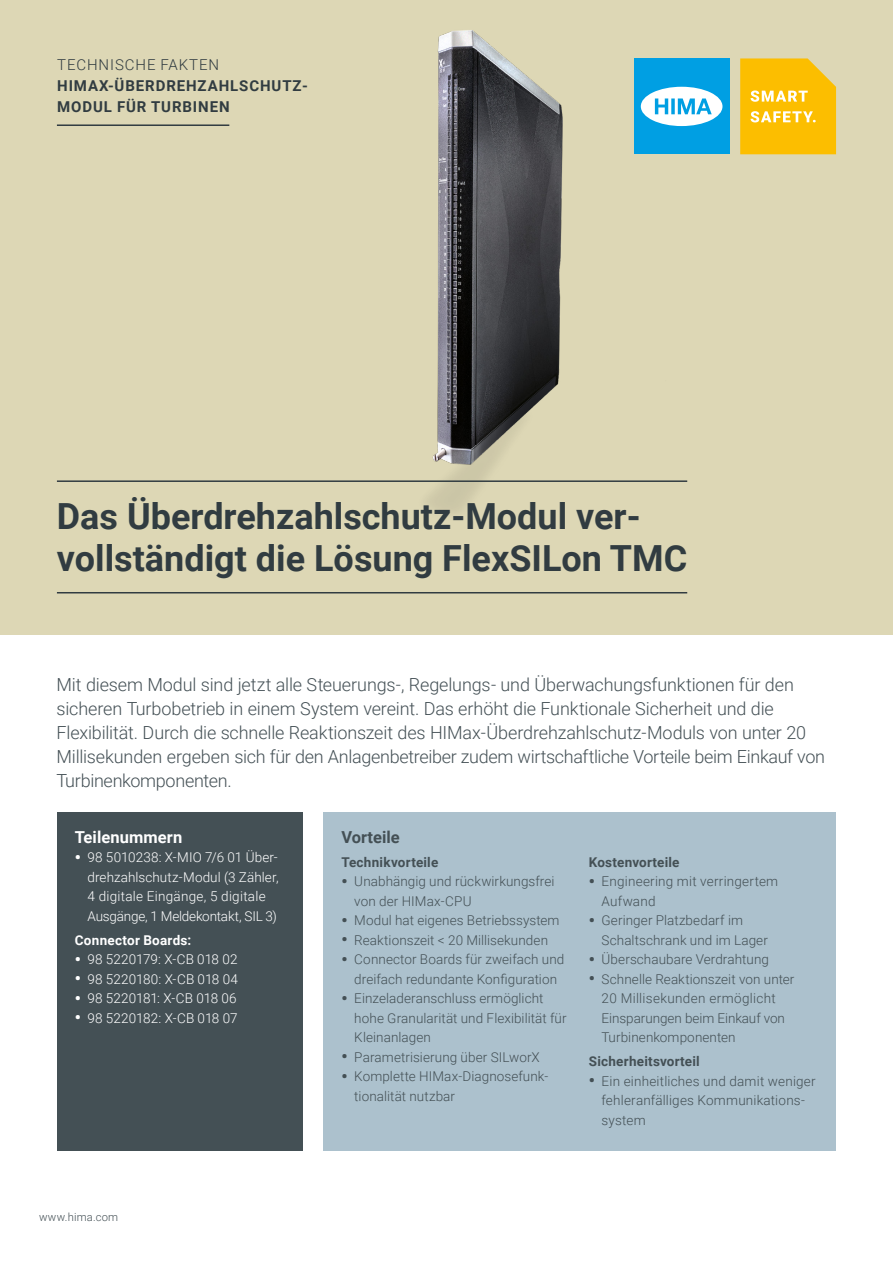
<style>
.page{position:relative;width:893px;height:1263px;background:#fff}
.page>*{position:absolute;margin:0;border:0;box-sizing:border-box;transform-origin:0 0}
.t1{font:700 36px/42px "Roboto";color:#313c41}
.t2{font:300 18px/24px "Roboto";letter-spacing:-.01em;color:#445055}
.t3{font:700 16.5px "Roboto";letter-spacing:.005em;color:#fff}
.t4{font:700 16.5px "Roboto";color:#445055}
.t5{font:700 15px/21px "Roboto";letter-spacing:.06em;color:#313c41}
.t6{font:300 15px "Roboto";letter-spacing:.06em;color:#313c41}
.t7{font:300 13.5px/19.5px "Roboto";letter-spacing:.005em;color:#445055}
.t8{font:300 13.5px/19.5px "Roboto";letter-spacing:.005em;color:#fff}
.t9{font:700 13.5px "Roboto";letter-spacing:.015em;color:#445055}
.t10{font:700 13.5px "Roboto";letter-spacing:.02em;color:#fff}
.t11{font:300 11.25px "Roboto";letter-spacing:.02em;color:#445055}
.s1{font-weight:900;font-size:16.5px}
</style>
<div class="page">
<div style="left:0;top:0;width:893px;height:635px;background:#ddd7b5"></div>
<img style="left:56px;top:30px;width:781px;height:483px">
<hr style="left:57px;top:124px;width:172px;height:2px;background:#313c41">
<div style="left:57px;top:812px;width:246px;height:338px;background:#445055"></div>
<div style="left:324px;top:812px;width:512px;height:338px;background:#acc1cd"></div>
<hr style="left:57px;top:480px;width:630px;height:2px;background:#313c41">
<hr style="left:57px;top:592px;width:630px;height:1px;background:#313c41">
<svg style="left:740px;top:58px;width:96px;height:96px;background:#fac31a"></svg>
<div style="left:634px;top:58px;width:96px;height:96px;background:#009fe3"></div>
<svg style="left:641px;top:87px;width:81px;height:39px"></svg>
<p class="t6" style="left:57px;top:54px;width:163px">TECHNISCHE FAKTEN</p>
<p class="t5" style="left:57px;top:74px;width:252px">HIMAX-ÜBERDREHZAHLSCHUTZ-<br>MODUL FÜR TURBINEN</p>
<h1 class="t1" style="left:57px;top:494px;width:632px">Das Überdrehzahlschutz-Modul ver&shy;vollständigt die Lösung FlexSILon TMC</h1>
<p class="t2" style="left:56px;top:672px;width:770px">Mit diesem Modul sind jetzt alle Steuerungs-, Regelungs- und Überwachungsfunktionen für den sicheren Turbobetrieb in einem System vereint. Das erhöht die Funktionale Sicherheit und die Flexibilität. Durch die schnelle Reaktionszeit des HIMax-Überdrehzahlschutz-Moduls von unter 20<br>Millisekunden ergeben sich für den Anlagenbetreiber zudem wirtschaftliche Vorteile beim Einkauf von Turbinenkomponenten.</p>
<p class="t3" style="left:75px;top:825px;width:109px">Teilenummern</p>
<p class="t8" style="left:88px;top:847px;width:193px;text-indent:-13px"><span class="s1">•</span> 98 5010238: X-MIO 7/6 01 Über&shy;drehzahlschutz-Modul (3 Zähler,<br>4 digitale Eingänge, 5 digitale<br>Ausgänge, 1 Meldekontakt, SIL 3)</p>
<p class="t10" style="left:75px;top:930px;width:118px">Connector Boards:</p>
<p class="t8" style="left:75px;top:949px;width:164px"><span class="s1">•</span> 98 5220179: X-CB 018 02</p>
<p class="t8" style="left:75px;top:968px;width:165px"><span class="s1">•</span> 98 5220180: X-CB 018 04</p>
<p class="t8" style="left:75px;top:988px;width:163px"><span class="s1">•</span> 98 5220181: X-CB 018 06</p>
<p class="t8" style="left:75px;top:1007px;width:164px"><span class="s1">•</span> 98 5220182: X-CB 018 07</p>
<p class="t4" style="left:342px;top:825px;width:60px">Vorteile</p>
<p class="t9" style="left:342px;top:852px;width:98px">Technikvorteile</p>
<p class="t7" style="left:354px;top:871px;width:202px;text-indent:-13px"><span class="s1">•</span> Unabhängig und rückwirkungsfrei von der HIMax-CPU</p>
<p class="t7" style="left:342px;top:910px;width:220px"><span class="s1">•</span> Modul hat eigenes Betriebssystem</p>
<p class="t7" style="left:342px;top:929px;width:208px"><span class="s1">•</span> Reaktionszeit &lt; 20 Millisekunden</p>
<p class="t7" style="left:342px;top:949px;width:224px;text-align:center"><span class="s1">•</span> Connector Boards für zweifach und dreifach redundante Konfiguration</p>
<p class="t7" style="left:354px;top:988px;width:214px;text-indent:-13px"><span class="s1">•</span> Einzeladeranschluss ermöglicht hohe Granularität und Flexibilität für<br>Kleinanlagen</p>
<p class="t7" style="left:342px;top:1046px;width:200px"><span class="s1">•</span> Parametrisierung über SILworX</p>
<p class="t7" style="left:354px;top:1066px;width:196px;text-indent:-13px"><span class="s1">•</span> Komplette HIMax-Diagnosefunk&shy;tionalität nutzbar</p>
<p class="t9" style="left:589px;top:852px;width:92px">Kostenvorteile</p>
<p class="t7" style="left:602px;top:871px;width:178px;text-indent:-13px"><span class="s1">•</span> Engineering mit verringertem<br>Aufwand</p>
<p class="t7" style="left:602px;top:910px;width:168px;text-indent:-13px"><span class="s1">•</span> Geringer Platzbedarf im<br>Schaltschrank und im Lager</p>
<p class="t7" style="left:589px;top:949px;width:182px"><span class="s1">•</span> Überschaubare Verdrahtung</p>
<p class="t7" style="left:602px;top:968px;width:194px;text-indent:-13px"><span class="s1">•</span> Schnelle Reaktionszeit von unter<br>20 Millisekunden ermöglicht<br>Einsparungen beim Einkauf von<br>Turbinenkomponenten</p>
<p class="t9" style="left:589px;top:1052px;width:112px">Sicherheitsvorteil</p>
<p class="t7" style="left:602px;top:1070px;width:216px;text-indent:-13px"><span class="s1">•</span> Ein einheitliches und damit weniger fehleranfälliges Kommunikations&shy;system</p>
<p class="t11" style="left:39px;top:1209px;width:81px">www.hima.com</p>
</div>
